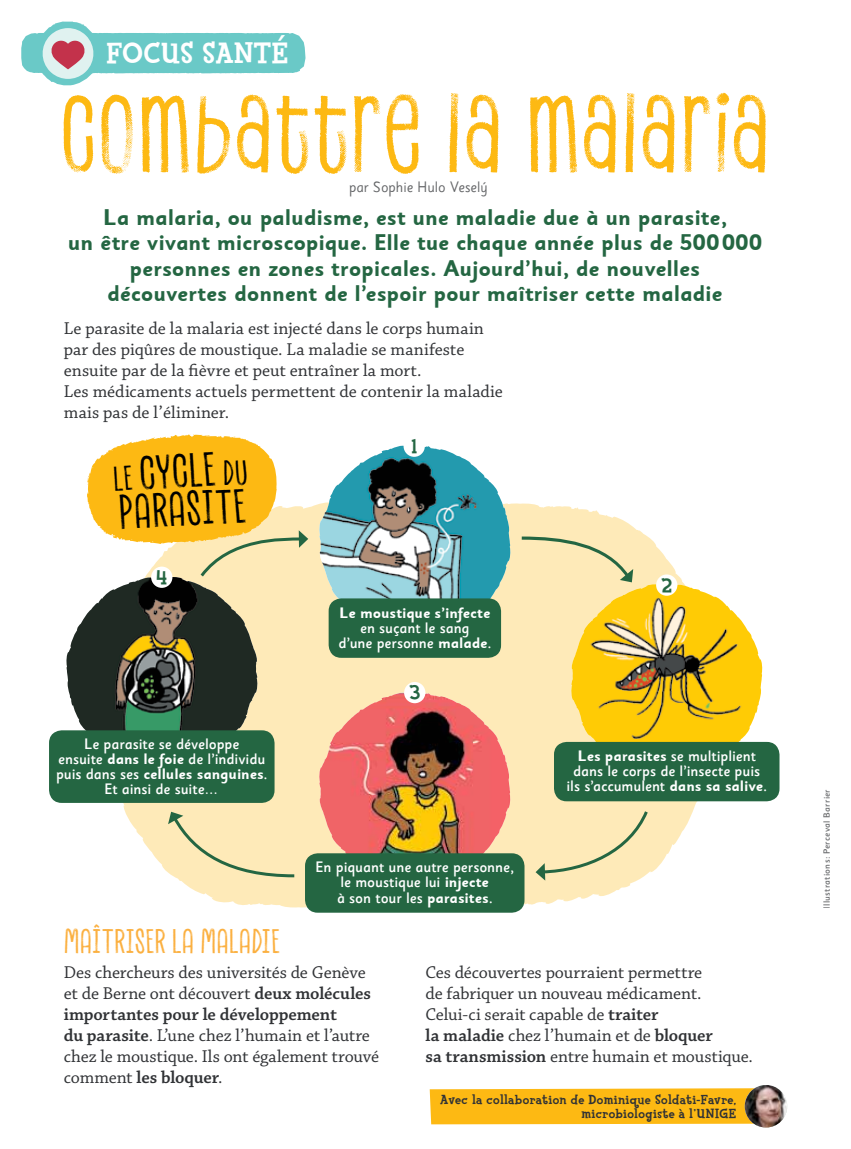
<style>
.page{position:relative;width:851px;height:1149px;background:#fff}
.page>*{position:absolute;margin:0;border:0;box-sizing:border-box;transform-origin:0 0}
.t1{font:105px "Canvas Inline";letter-spacing:.01em;color:#fdb913}
.t2{font:46.35px/38px "Canvas Inline";color:#000}
.t3{font:33px "Canvas Inline";letter-spacing:.01em;color:#fbb040}
.t4{font:800 30px "Fink";letter-spacing:.01em;color:#fff}
.t5{font:700 22.5px/25.5px "Sassoon Sans";letter-spacing:-.01em;color:#246642;text-align:center}
.t6{font:800 20.25px "Fink";color:#246642}
.t7{font:18px/21px "Chaparral Pro";letter-spacing:-.005em;color:#303235}
.t8{font:500 15px/15px "Sassoon Sans";letter-spacing:-.01em;color:#fff;text-align:center}
.t9{font:700 15px "Sassoon Sans";letter-spacing:-.005em;color:#fff}
.t10{font:15px "Sassoon Sans";letter-spacing:-.005em;color:#303235}
.t11{font:800 13.5px/13.5px "Fink";letter-spacing:.025em;color:#303235;text-align:right}
.t12{font:500 9px "Sassoon Sans";letter-spacing:.03em;color:#303235}
.s1{font-size:33.45px}
.s2{font-weight:700}
.s3{font-weight:600}
</style>
<div class="page">
<svg style="left:105px;top:503px;width:610px;height:405px;fill:#feeab8"></svg>
<svg style="left:535px;top:807px;width:115px;height:73px;background:#f2e2b1"></svg>
<div style="left:554px;top:741px;width:225px;height:60px;background:#246642;border-radius:13px"></div>
<svg style="left:318px;top:691px;width:192px;height:162px;background:#fac3a1"></svg>
<img style="left:318px;top:695px;width:181px;height:158px">
<div style="left:404px;top:681px;width:21px;height:22px;background:#fff;border-radius:50%"></div>
<div style="left:305px;top:853px;width:219px;height:59px;background:#246642;border-radius:13px"></div>
<div style="left:49px;top:730px;width:225px;height:72px;background:#246642;border-radius:13px"></div>
<svg style="left:66px;top:434px;width:242px;height:334px"></svg>
<svg style="left:168px;top:811px;width:129px;height:67px;background:#f1e2b1"></svg>
<svg style="left:21px;top:21px;width:284px;height:64px"></svg>
<svg style="left:318px;top:445px;width:192px;height:191px"></svg>
<img style="left:319px;top:448px;width:180px;height:188px">
<div style="left:403px;top:435px;width:22px;height:21px;background:#fff;border-radius:50%"></div>
<div style="left:328px;top:598px;width:173px;height:59px;background:#246642;border-radius:13px"></div>
<svg style="left:516px;top:503px;width:246px;height:272px"></svg>
<svg style="left:429px;top:1088px;width:355px;height:39px;background:#fcc02b"></svg>
<img style="left:744px;top:1084px;width:43px;height:43px;border-radius:21px">
<h3 class="t4" style="left:107px;top:35px;width:128px">FOCUS SANTÉ</h3>
<h1 class="t1" style="left:60px;top:72px;width:711px">COMBATTRE LA MALARIA</h1>
<p class="t10" style="left:349px;top:178px;width:140px">par Sophie Hulo Veselý</p>
<p class="t5" style="left:68px;top:204px;width:695px">La malaria, ou paludisme, est une maladie due à un parasite,<br>un être vivant microscopique. Elle tue chaque année plus de 500 000 personnes en zones tropicales. Aujourd’hui, de nouvelles découvertes donnent de l’espoir pour maîtriser cette maladie</p>
<p class="t7" style="left:64px;top:318px;width:440px">Le parasite de la malaria est injecté dans le corps humain par des piqûres de moustique. La maladie se manifeste ensuite par de la fièvre et peut entraîner la mort.<br>Les médicaments actuels permettent de contenir la maladie mais pas de l’éliminer.</p>
<h2 class="t2" style="left:112px;top:454px;width:136px;rotate:-3deg"><span class="s1">LE</span> CYCL E <span class="s1">DU<br></span>PARASITE</h2>
<p class="t6" style="left:411px;top:433px;width:7px">1</p>
<p class="t6" style="left:156px;top:564px;width:12px">4</p>
<p class="t8" style="left:56px;top:736px;width:213px">Le parasite se développe<br>ensuite <span class="s2">dans le foie</span> de l’individu puis dans ses <span class="s2">cellules sanguines</span>.<br>Et ainsi de suite…</p>
<p class="t9" style="left:339px;top:603px;width:153px">Le moustique s’infecte</p>
<p class="t8" style="left:338px;top:620px;width:154px">en suçant le sang<br>d’une personne <span class="s2">malade</span>.</p>
<p class="t6" style="left:409px;top:679px;width:13px">3</p>
<p class="t8" style="left:315px;top:859px;width:200px">En piquant une autre personne, le moustique lui <span class="s2">injecte<br></span>à son tour les <span class="s2">parasites</span>.</p>
<p class="t6" style="left:661px;top:572px;width:12px">2</p>
<p class="t8" style="left:566px;top:748px;width:202px"><span class="s2">Les parasites</span> se multiplient dans le corps de l’insecte puis ils s’accumulent <span class="s2">dans sa salive</span>.</p>
<h3 class="t3" style="left:64px;top:920px;width:218px">MAÎTRISER LA MALADIE</h3>
<p class="t7" style="left:64px;top:962px;width:317px">Des chercheurs des universités de Genève et de Berne ont découvert <span class="s3">deux molécules importantes pour le développement<br>du parasite</span>. L’une chez l’humain et l’autre chez le moustique. Ils ont également trouvé comment <span class="s3">les bloquer</span>.</p>
<p class="t7" style="left:425px;top:962px;width:329px">Ces découvertes pourraient permettre<br>de fabriquer un nouveau médicament.<br>Celui-ci serait capable de <span class="s3">traiter<br>la maladie</span> chez l’humain et de <span class="s3">bloquer<br>sa transmission</span> entre humain et moustique.</p>
<p class="t11" style="left:440px;top:1093px;width:297px">Avec la collaboration de Dominique Soldati-Favre, microbiologiste à l’UNIGE</p>
<p class="t12" style="left:821px;top:908px;width:121px;rotate:-90deg">Illustrations : Perceval Barrier</p>
</div>
